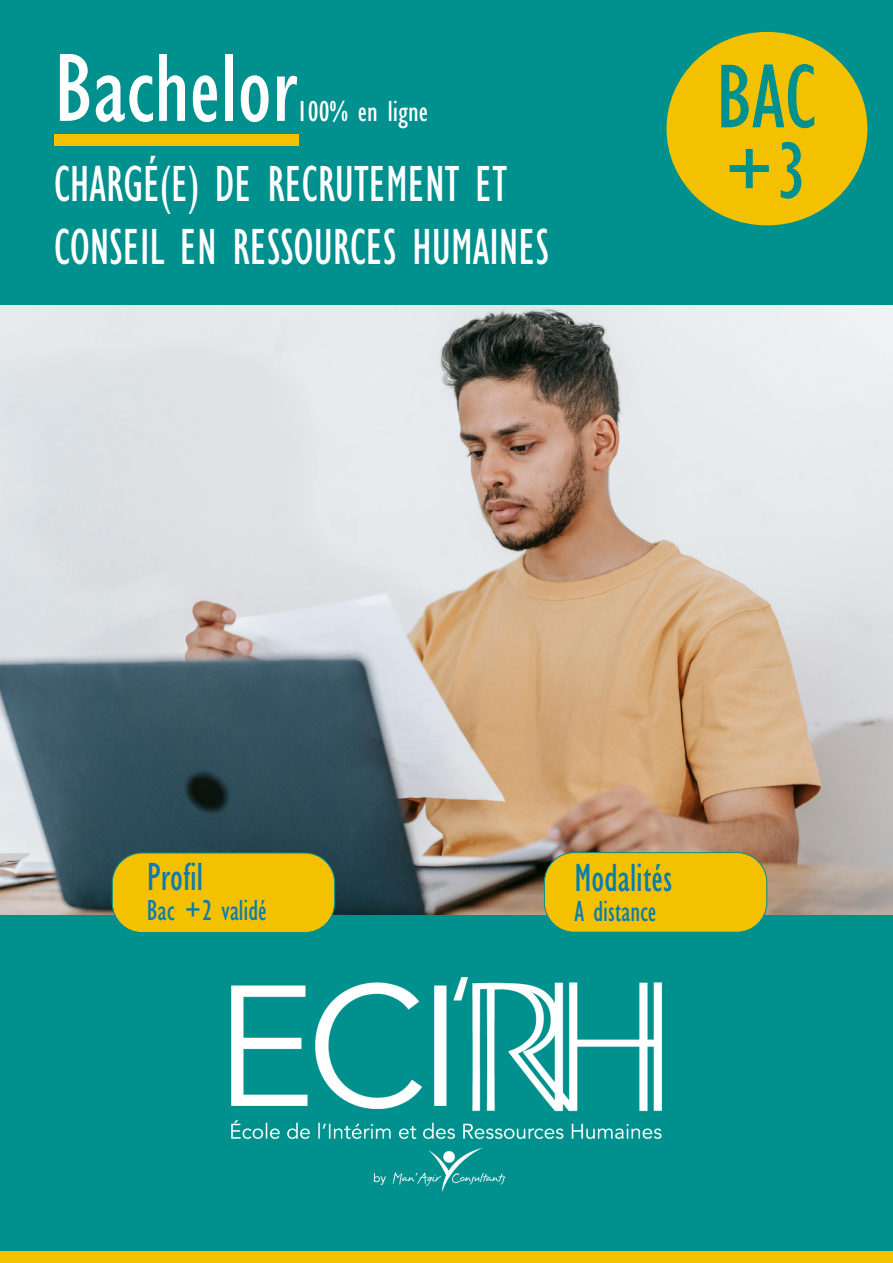
<style>
.page{position:relative;width:893px;height:1263px;background:#fff}
.page>*{position:absolute;margin:0;border:0;box-sizing:border-box;transform-origin:0 0}
.t1{font:condensed 100.05px "Gill Sans";color:#fff}
.t2{font:condensed 93.6px "Gill Sans";color:#00908e}
.t3{font:condensed 82.8px "Gill Sans";color:#00908e}
.t4{font:condensed 52.5px/63px "Gill Sans";color:#fff;scale:.9 1}
.t5{font:condensed 40.65px "Gill Sans";color:#0a7caf;scale:.92 1}
.t6{font:condensed 30px "Gill Sans";color:#0a7caf;scale:.92 1}
.t7{font:condensed 30px "Gill Sans";color:#fff}
</style>
<div class="page">
<div style="left:0;top:0;width:893px;height:306px;background:#00908e"></div>
<div style="left:54px;top:134px;width:245px;height:12px;background:#f4c100"></div>
<div style="left:666px;top:32px;width:201px;height:193px;background:#f4c100;border-radius:50%"></div>
<div style="left:0;top:762px;width:893px;height:501px;background:#00908e"></div>
<img style="left:0;top:305px;width:893px;height:609px">
<div style="left:0;top:1251px;width:893px;height:12px;background:#f4c100"></div>
<div style="left:112px;top:853px;width:223px;height:79px;background:#f4c100;border-radius:30px"></div>
<div style="left:112px;top:853px;width:223px;height:80px;border:1px solid #00908e;border-radius:30px"></div>
<div style="left:544px;top:853px;width:223px;height:79px;background:#f4c100;border-radius:30px"></div>
<div style="left:544px;top:852px;width:223px;height:80px;border:1px solid #00908e;border-radius:30px"></div>
<img style="left:231px;top:977px;width:431px;height:214px">
<p class="t1" style="left:54px;top:34px;width:244px">Bachelor</p>
<p class="t7" style="left:297px;top:95px;width:133px">100% en ligne</p>
<p class="t4" style="left:54px;top:153px;width:551px">CHARGÉ(E) DE RECRUTEMENT ET<br>CONSEIL EN RESSOURCES HUMAINES</p>
<p class="t2" style="left:716px;top:46px;width:102px">BAC</p>
<p class="t3" style="left:722px;top:126px;width:87px">+3</p>
<p class="t5" style="left:147px;top:854px;width:62px">Profil</p>
<p class="t5" style="left:574px;top:856px;width:108px">Modalités</p>
<p class="t6" style="left:147px;top:894px;width:132px">Bac +2 validé</p>
<p class="t6" style="left:574px;top:895px;width:91px">A distance</p>
</div>
